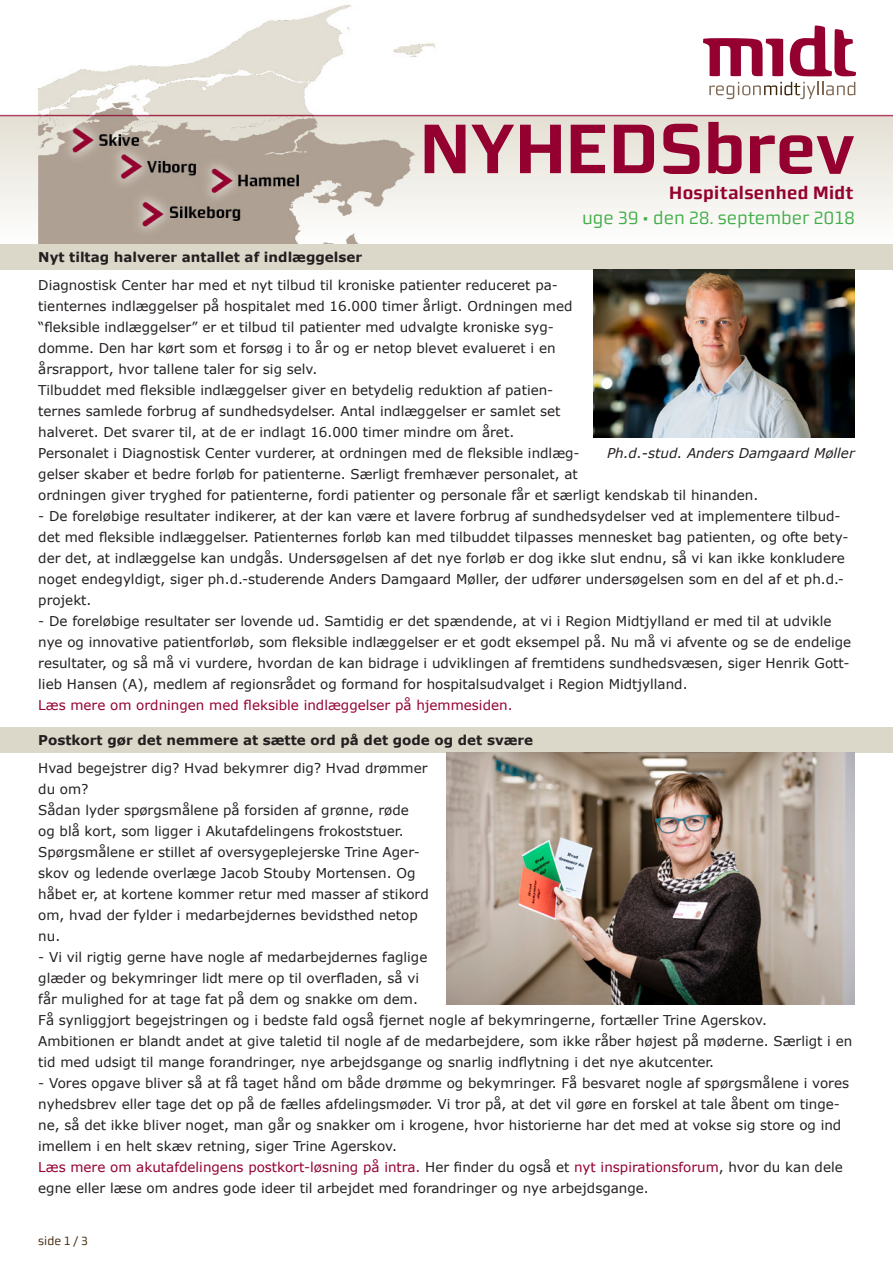
<style>
.page{position:relative;width:893px;height:1263px;background:#fff}
.page>*{position:absolute;margin:0;border:0;box-sizing:border-box;transform-origin:0 0}
.t1{font:700 70.05px "midtsans";color:#940130}
.t2{font:18px "midtsans";color:#40ae49}
.t3{font:700 18px "midtsans";letter-spacing:.02em;color:#940130}
.brod{font:13.5px/21px "Verdana";color:#231f20}
.overskrift{font:700 13.5px "Verdana";color:#231f20}
.brod-2{font:13.5px "Verdana";color:#940130}
.billede{font:italic 13.5px "Verdana";color:#231f20}
.t4{font:12px "midtsans";color:#3d2408}
.s1{color:#940130}
</style>
<div class="page">
<img style="left:0;top:5px;width:893px;height:238px">
<svg style="left:703px;top:25px;width:153px;height:74px"></svg>
<div style="left:0;top:727px;width:893px;height:25px;background:#dcd8c9"></div>
<div style="left:0;top:244px;width:893px;height:25px;background:#dcd8c9"></div>
<img style="left:594px;top:269px;width:261px;height:168px">
<img style="left:446px;top:752px;width:409px;height:252px">
<h1 class="t1" style="left:420px;top:108px;width:436px">NYHEDSbrev</h1>
<p class="t2" style="left:582px;top:208px;width:274px">uge 39 • den 28. september 2018</p>
<h2 class="t3" style="left:669px;top:183px;width:186px">Hospitalsenhed Midt</h2>
<p class="overskrift" style="left:38px;top:248px;width:325px">Nyt tiltag halverer antallet af indlæggelser</p>
<p class="brod" style="left:38px;top:275px;width:536px">Diagnostisk Center har med et nyt tilbud til kroniske patienter reduceret pa&shy;tienternes indlæggelser på hospitalet med 16.000 timer årligt. Ordningen med “fleksible indlæggelser” er et tilbud til patienter med udvalgte kroniske syg&shy;domme. Den har kørt som et forsøg i to år og er netop blevet evalueret i en årsrapport, hvor tallene taler for sig selv.</p>
<p class="brod" style="left:38px;top:380px;width:524px">Tilbuddet med fleksible indlæggelser giver en betydelig reduktion af patien&shy;ternes samlede forbrug af sundhedsydelser. Antal indlæggelser er samlet set halveret. Det svarer til, at de er indlagt 16.000 timer mindre om året.</p>
<p class="brod" style="left:38px;top:443px;width:722px">Personalet i Diagnostisk Center vurderer, at ordningen med de fleksible indlæg-<br>gelser skaber et bedre forløb for patienterne. Særligt fremhæver personalet, at<br>ordningen giver tryghed for patienterne, fordi patienter og personale får et særligt kendskab til hinanden.</p>
<p class="brod" style="left:38px;top:506px;width:812px">- De foreløbige resultater indikerer, at der kan være et lavere forbrug af sundhedsydelser ved at implementere tilbud&shy;det med fleksible indlæggelser. Patienternes forløb kan med tilbuddet tilpasses mennesket bag patienten, og ofte bety&shy;der det, at indlæggelse kan undgås. Undersøgelsen af det nye forløb er dog ikke slut endnu, så vi kan ikke konkludere noget endegyldigt, siger ph.d.-studerende Anders Damgaard Møller, der udfører undersøgelsen som en del af et ph.d.- projekt.</p>
<p class="brod" style="left:38px;top:611px;width:814px">- De foreløbige resultater ser lovende ud. Samtidig er det spændende, at vi i Region Midtjylland er med til at udvikle nye og innovative patientforløb, som fleksible indlæggelser er et godt eksempel på. Nu må vi afvente og se de endelige resultater, og så må vi vurdere, hvordan de kan bidrage i udviklingen af fremtidens sundhedsvæsen, siger Henrik Gott&shy;lieb Hansen (A), medlem af regionsrådet og formand for hospitalsudvalget i Region Midtjylland.</p>
<p class="brod-2" style="left:38px;top:696px;width:476px">Læs mere om ordningen med fleksible indlæggelser på hjemmesiden.</p>
<p class="billede" style="left:607px;top:444px;width:249px">Ph.d.-stud. Anders Damgaard Møller</p>
<p class="overskrift" style="left:38px;top:731px;width:496px">Postkort gør det nemmere at sætte ord på det gode og det svære</p>
<p class="brod" style="left:38px;top:758px;width:391px">Hvad begejstrer dig? Hvad bekymrer dig? Hvad drømmer du om?</p>
<p class="brod" style="left:38px;top:800px;width:392px">Sådan lyder spørgsmålene på forsiden af grønne, røde og blå kort, som ligger i Akutafdelingens frokoststuer.<br>Spørgsmålene er stillet af oversygeplejerske Trine Ager&shy;skov og ledende overlæge Jacob Stouby Mortensen. Og håbet er, at kortene kommer retur med masser af stikord om, hvad der fylder i medarbejdernes bevidsthed netop nu.</p>
<p class="brod" style="left:38px;top:947px;width:730px">- Vi vil rigtig gerne have nogle af medarbejdernes faglige<br>glæder og bekymringer lidt mere op til overfladen, så vi<br>får mulighed for at tage fat på dem og snakke om dem.<br>Få synliggjort begejstringen og i bedste fald også fjernet nogle af bekymringerne, fortæller Trine Agerskov.</p>
<p class="brod" style="left:38px;top:1031px;width:815px">Ambitionen er blandt andet at give taletid til nogle af de medarbejdere, som ikke råber højest på møderne. Særligt i en tid med udsigt til mange forandringer, nye arbejdsgange og snarlig indflytning i det nye akutcenter.</p>
<p class="brod" style="left:38px;top:1073px;width:812px">- Vores opgave bliver så at få taget hånd om både drømme og bekymringer. Få besvaret nogle af spørgsmålene i vores nyhedsbrev eller tage det op på de fælles afdelingsmøder. Vi tror på, at det vil gøre en forskel at tale åbent om tinge&shy;ne, så det ikke bliver noget, man går og snakker om i krogene, hvor historierne har det med at vokse sig store og ind imellem i en helt skæv retning, siger Trine Agerskov.</p>
<p class="brod" style="left:38px;top:1157px;width:806px"><span class="s1">Læs mere om akutafdelingens postkort-løsning på intra.</span> Her finder du også et <span class="s1">nyt inspirationsforum</span>, hvor du kan dele egne eller læse om andres gode ideer til arbejdet med forandringer og nye arbejdsgange.</p>
<p class="t4" style="left:38px;top:1234px;width:51px">side 1 / 3</p>
</div>
